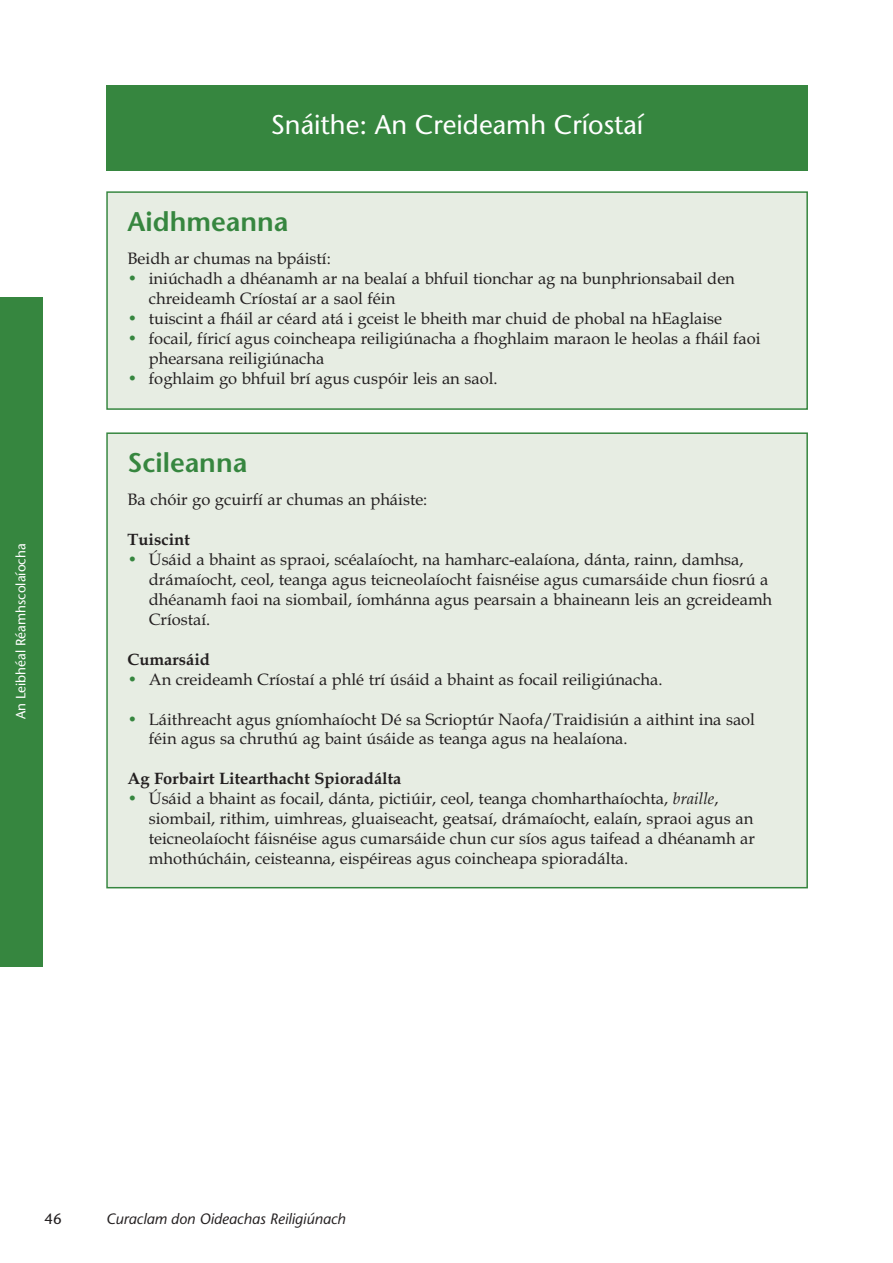
<style>
.page{position:relative;width:893px;height:1263px;background:#fff}
.page>*{position:absolute;margin:0;border:0;box-sizing:border-box;transform-origin:0 0}
.t1{font:27px "Stone Sans";color:#fff}
.t2{font:600 27px "Stone Sans";color:#36863f}
.t3{font:16.5px/20px "Book Antiqua";color:#231f20}
.t4{font:700 16.5px "Book Antiqua";color:#231f20}
.t5{font:italic 15px "Stone Sans";color:#231f20}
.t6{font:15px "Stone Sans";color:#231f20}
.t7{font:13.5px "Stone Sans";color:#fff}
.s1{color:#36863f}
.s2{font-style:italic}
</style>
<div class="page">
<div style="left:108px;top:434px;width:698px;height:453px;background:#e7ede3"></div>
<div style="left:106px;top:432px;width:702px;height:456px;border:2px solid #36863f"></div>
<div style="left:108px;top:193px;width:698px;height:215px;background:#e7ede3"></div>
<div style="left:106px;top:191px;width:702px;height:219px;border:2px solid #36863f"></div>
<div style="left:106px;top:85px;width:702px;height:85px;background:#36863f"></div>
<div style="left:0;top:298px;width:43px;height:669px;background:#36863f"></div>
<p class="t7" style="left:15px;top:719px;width:177px;rotate:-90deg">An Leibhéal Réamhscolaíocha</p>
<h1 class="t1" style="left:271px;top:114px;width:374px">Snáithe: An Creideamh Críostaí</h1>
<h1 class="t2" style="left:128px;top:211px;width:162px">Aidhmeanna</h1>
<p class="t3" style="left:128px;top:249px;width:205px">Beidh ar chumas na bpáistí:</p>
<p class="t3" style="left:149px;top:269px;width:588px;text-indent:-21px"><span class="s1">•</span> iniúchadh a dhéanamh ar na bealaí a bhfuil tionchar ag na bunphrionsabail den chreideamh Críostaí ar a saol féin</p>
<p class="t3" style="left:128px;top:309px;width:596px"><span class="s1">•</span> tuiscint a fháil ar céard atá i gceist le bheith mar chuid de phobal na hEaglaise</p>
<p class="t3" style="left:149px;top:328px;width:613px;text-indent:-21px"><span class="s1">•</span> focail, fíricí agus coincheapa reiligiúnacha a fhoghlaim maraon le heolas a fháil faoi phearsana reiligiúnacha</p>
<p class="t3" style="left:128px;top:368px;width:372px"><span class="s1">•</span> foghlaim go bhfuil brí agus cuspóir leis an saol.</p>
<h1 class="t2" style="left:128px;top:452px;width:121px">Scileanna</h1>
<p class="t3" style="left:128px;top:489px;width:301px">Ba chóir go gcuirfí ar chumas an pháiste:</p>
<p class="t4" style="left:128px;top:530px;width:64px">Tuiscint</p>
<p class="t3" style="left:149px;top:549px;width:625px;text-indent:-21px"><span class="s1">•</span> Úsáid a bhaint as spraoi, scéalaíocht, na hamharc-ealaíona, dánta, rainn, damhsa, drámaíocht, ceol, teanga agus teicneolaíocht faisnéise agus cumarsáide chun fiosrú a dhéanamh faoi na siombail, íomhánna agus pearsain a bhaineann leis an gcreideamh Críostaí.</p>
<p class="t4" style="left:128px;top:649px;width:84px">Cumarsáid</p>
<p class="t3" style="left:128px;top:669px;width:536px"><span class="s1">•</span> An creideamh Críostaí a phlé trí úsáid a bhaint as focail reiligiúnacha.</p>
<p class="t3" style="left:149px;top:709px;width:608px;text-indent:-21px"><span class="s1">•</span> Láithreacht agus gníomhaíocht Dé sa Scrioptúr Naofa/Traidisiún a aithint ina saol féin agus sa chruthú ag baint úsáide as teanga agus na healaíona.</p>
<p class="t4" style="left:128px;top:769px;width:275px">Ag Forbairt Litearthacht Spioradálta</p>
<p class="t3" style="left:149px;top:788px;width:608px;text-indent:-21px"><span class="s1">•</span> Úsáid a bhaint as focail, dánta, pictiúir, ceol, teanga chomharthaíochta, <span class="s2">braille</span>, siombail, rithim, uimhreas, gluaiseacht, geatsaí, drámaíocht, ealaín, spraoi agus an teicneolaíocht fáisnéise agus cumarsáide chun cur síos agus taifead a dhéanamh ar mhothúcháin, ceisteanna, eispéireas agus coincheapa spioradálta.</p>
<p class="t6" style="left:45px;top:1213px;width:19px">46</p>
<p class="t5" style="left:106px;top:1213px;width:241px">Curaclam don Oideachas Reiligiúnach</p>
</div>
